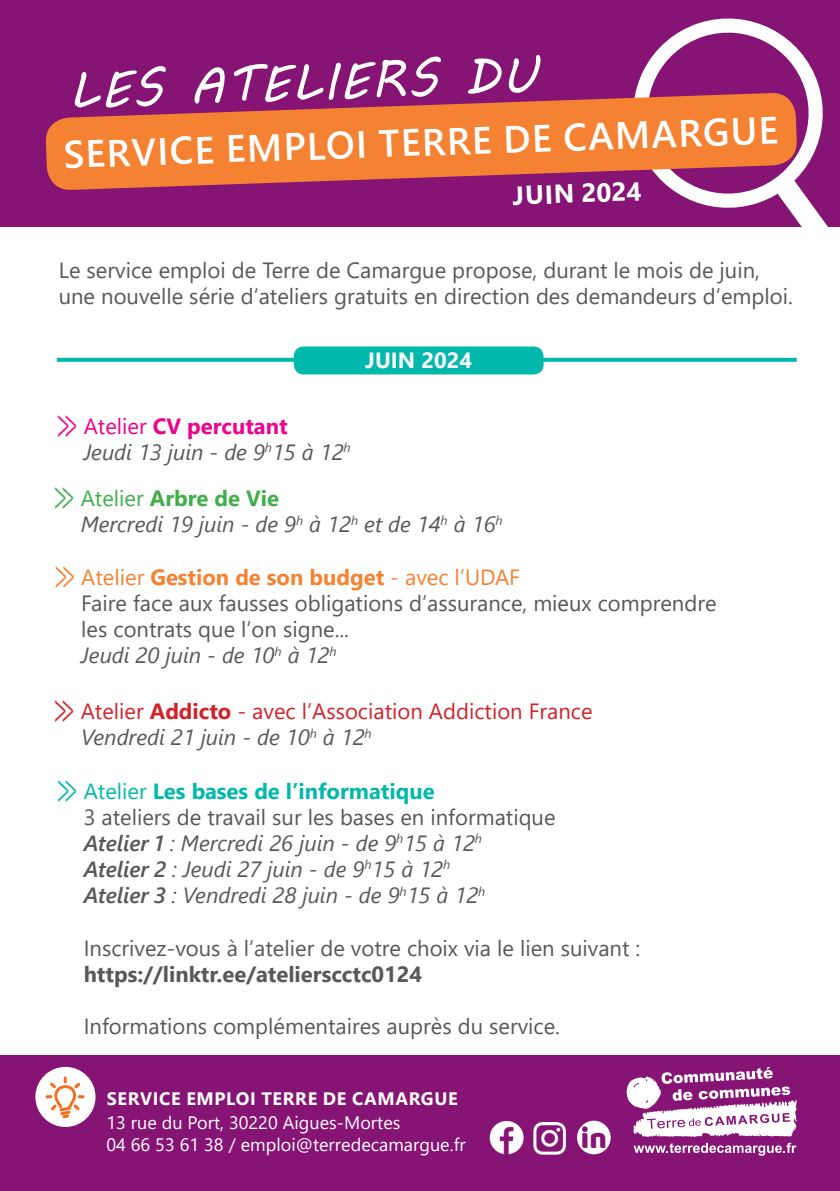
<style>
.page{position:relative;width:840px;height:1191px;background:#fff}
.page>*{position:absolute;margin:0;border:0;box-sizing:border-box;transform-origin:0 0}
.TITRE{font:50px "MV Boli";color:#fff}
.t1{font:43px "Minion Pro";color:#ed028c;scale:.55 1}
.t2{font:43px "Minion Pro";color:#00b8ac;scale:.55 1}
.t3{font:43px "Minion Pro";color:#d1232a;scale:.55 1}
.t4{font:43px "Minion Pro";color:#40ae49;scale:.55 1}
.t5{font:43px "Minion Pro";color:#f48232;scale:.55 1}
.t6{font:600 38px "Segoe UI";color:#fff}
.t7{font:800 30px "Baloo Tammudu 2";color:#861475}
.t8{font:700 26px "Segoe UI";color:#fff}
.t9{font:22px/26px "Segoe UI";color:#57585a}
.t10{font:italic 22px "Segoe UI";color:#57585a}
.t11{font:22px "Segoe UI";color:#d1232a}
.t12{font:22px "Segoe UI";color:#f48232}
.t13{font:700 22px "Segoe UI";color:#57585a}
.t14{font:700 22px "Segoe UI";color:#00b8ac}
.t15{font:700 22px "Segoe UI";color:#ed028c}
.t16{font:700 22px "Segoe UI";color:#40ae49}
.t17{font:700 22px "Segoe UI";color:#fff}
.text-courant_aplat{font:18px "Segoe UI";color:#fff}
.text-courant_aplat-2{font:700 18px "Segoe UI";letter-spacing:.035em;color:#fff}
.s1{font-weight:400}
.s2{font-weight:700}
.s3{font-weight:600}
</style>
<div class="page">
<div style="left:0;top:0;width:839px;height:227px;background:#861475"></div>
<svg style="left:635px;top:18px;width:193px;height:209px"></svg>
<svg style="left:45px;top:92px;width:752px;height:99px;fill:#f48232"></svg>
<div style="left:0;top:1055px;width:839px;height:136px;background:#861475"></div>
<svg style="left:626px;top:1066px;width:171px;height:89px"></svg>
<img style="left:489px;top:1121px;width:34px;height:33px">
<img style="left:533px;top:1122px;width:33px;height:32px">
<div style="left:35px;top:1066px;width:60px;height:61px;background:#fff;border-radius:50%"></div>
<svg style="left:44px;top:1075px;width:42px;height:45px"></svg>
<div style="left:576px;top:1120px;width:34px;height:34px;background:#fff;border-radius:50%"></div>
<svg style="left:57px;top:358px;width:739px;height:4px;background:#0cbbaf"></svg>
<div style="left:293px;top:346px;width:250px;height:28px;background:#00b8ac;border-radius:10px"></div>
<p class="TITRE" style="left:67px;top:56px;width:469px;rotate:-2deg">LES ATELIERS DU</p>
<p class="t6" style="left:62px;top:119px;width:716px;rotate:-2deg">SERVICE EMPLOI TERRE DE CAMARGUE</p>
<p class="t8" style="left:511px;top:171px;width:130px;rotate:-2deg">JUIN 2024</p>
<p class="t9" style="left:59px;top:255px;width:735px">Le service emploi de Terre de Camargue propose, durant le mois de juin, une nouvelle série d’ateliers gratuits en direction des demandeurs d’emploi.</p>
<p class="t17" style="left:365px;top:339px;width:108px">JUIN 2024</p>
<p class="t1" style="left:57px;top:394px;width:39px">&gt;&gt;</p>
<p class="t15" style="left:84px;top:405px;width:205px"><span class="s1">Atelier</span> CV percutant</p>
<p class="t10" style="left:84px;top:431px;width:268px">Jeudi 13 juin - de 9<sup>h</sup>15 à 12<sup>h</sup></p>
<p class="t4" style="left:54px;top:466px;width:39px">&gt;&gt;</p>
<p class="t16" style="left:81px;top:477px;width:199px"><span class="s1">Atelier</span> Arbre de Vie</p>
<p class="t10" style="left:81px;top:503px;width:423px">Mercredi 19 juin - de 9<sup>h</sup> à 12<sup>h</sup> et de 14<sup>h</sup> à 16<sup>h</sup></p>
<p class="t12" style="left:81px;top:556px;width:440px">Atelier <span class="s2">Gestion de son budget</span> - avec l’UDAF</p>
<p class="t9" style="left:81px;top:588px;width:636px">Faire face aux fausses obligations d’assurance, mieux comprendre les contrats que l’on signe...</p>
<p class="t10" style="left:81px;top:634px;width:256px">Jeudi 20 juin - de 10<sup>h</sup> à 12<sup>h</sup></p>
<p class="t5" style="left:54px;top:545px;width:39px">&gt;&gt;</p>
<p class="t3" style="left:54px;top:679px;width:39px">&gt;&gt;</p>
<p class="t11" style="left:81px;top:690px;width:513px">Atelier <span class="s2">Addicto</span> - avec l’Association Addiction France</p>
<p class="t10" style="left:81px;top:716px;width:292px">Vendredi 21 juin - de 10<sup>h</sup> à 12<sup>h</sup></p>
<p class="t2" style="left:57px;top:759px;width:39px">&gt;&gt;</p>
<p class="t14" style="left:84px;top:770px;width:352px"><span class="s1">Atelier</span> Les bases de l’informatique</p>
<p class="t9" style="left:84px;top:802px;width:473px">3 ateliers de travail sur les bases en informatique</p>
<p class="t10" style="left:84px;top:822px;width:400px"><span class="s3">Atelier 1</span> : Mercredi 26 juin - de 9<sup>h</sup>15 à 12<sup>h</sup></p>
<p class="t10" style="left:84px;top:848px;width:368px"><span class="s3">Atelier 2</span> : Jeudi 27 juin - de 9<sup>h</sup>15 à 12<sup>h</sup></p>
<p class="t10" style="left:84px;top:874px;width:403px"><span class="s3">Atelier 3</span> : Vendredi 28 juin - de 9<sup>h</sup>15 à 12<sup>h</sup></p>
<p class="t9" style="left:84px;top:933px;width:558px">Inscrivez-vous à l’atelier de votre choix via le lien suivant :</p>
<p class="t13" style="left:84px;top:953px;width:340px">https://linktr.ee/atelierscctc0124</p>
<p class="t9" style="left:84px;top:1011px;width:477px">Informations complémentaires auprès du service.</p>
<p class="text-courant_aplat-2" style="left:107px;top:1081px;width:352px">SERVICE EMPLOI TERRE DE CAMARGUE</p>
<p class="text-courant_aplat" style="left:106px;top:1105px;width:295px">13 rue du Port, 30220 Aigues-Mortes</p>
<p class="text-courant_aplat" style="left:106px;top:1127px;width:360px">04 66 53 61 38 / emploi@terredecamargue.fr</p>
<p class="t7" style="left:580px;top:1120px;width:27px">in</p>
</div>
